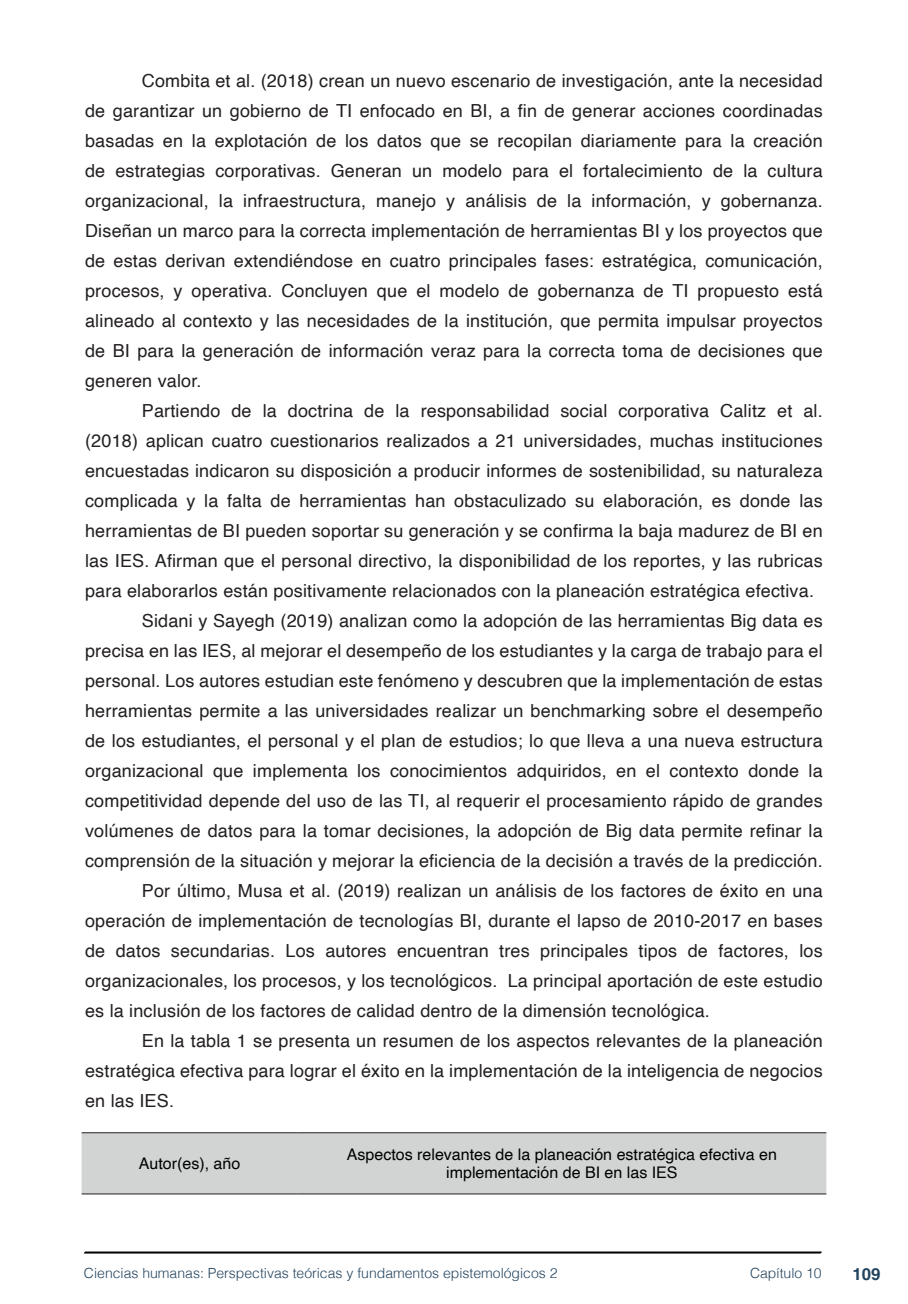
<style>
.page{position:relative;width:908px;height:1304px;background:#fff}
.page>*{position:absolute;margin:0;border:0;box-sizing:border-box;transform-origin:0 0}
.txt{font:18px/30px "Helvetica";letter-spacing:.01em;color:#231f20;text-align:justify}
.t1{font:700 16.8px "Helvetica";color:#23445f}
.tab_txt{font:16px/18px "Helvetica";color:#000001;text-align:center}
.t2{font:300 14px "Helvetica";color:#23445f}
</style>
<div class="page">
<svg style="left:84px;top:1251px;width:737px;height:3px;background:#515151"></svg>
<div style="left:82px;top:1133px;width:744px;height:60px;background:#d2d4d3"></div>
<hr style="left:82px;top:1132px;width:215px;height:1px;background:#231f20">
<hr style="left:297px;top:1132px;width:529px;height:1px;background:#231f20">
<hr style="left:82px;top:1193px;width:215px;height:1px;background:#231f20">
<hr style="left:297px;top:1193px;width:529px;height:1px;background:#231f20">
<p class="txt" style="left:85px;top:66px;width:738px;text-indent:57px">Combita et al. (2018) crean un nuevo escenario de investigación, ante la necesidad de garantizar un gobierno de TI enfocado en BI, a fin de generar acciones coordinadas basadas en la explotación de los datos que se recopilan diariamente para la creación de estrategias corporativas. Generan un modelo para el fortalecimiento de la cultura organizacional, la infraestructura, manejo y análisis de la información, y gobernanza.<br>Diseñan un marco para la correcta implementación de herramientas BI y los proyectos que de estas derivan extendiéndose en cuatro principales fases: estratégica, comunicación, procesos, y operativa. Concluyen que el modelo de gobernanza de TI propuesto está alineado al contexto y las necesidades de la institución, que permita impulsar proyectos de BI para la generación de información veraz para la correcta toma de decisiones que generen valor.</p>
<p class="txt" style="left:85px;top:396px;width:738px;text-indent:57px">Partiendo de la doctrina de la responsabilidad social corporativa Calitz et al. (2018) aplican cuatro cuestionarios realizados a 21 universidades, muchas instituciones encuestadas indicaron su disposición a producir informes de sostenibilidad, su naturaleza complicada y la falta de herramientas han obstaculizado su elaboración, es donde las herramientas de BI pueden soportar su generación y se confirma la baja madurez de BI en las IES. Afirman que el personal directivo, la disponibilidad de los reportes, y las rubricas para elaborarlos están positivamente relacionados con la planeación estratégica efectiva.</p>
<p class="txt" style="left:85px;top:606px;width:738px;text-indent:57px">Sidani y Sayegh (2019) analizan como la adopción de las herramientas Big data es precisa en las IES, al mejorar el desempeño de los estudiantes y la carga de trabajo para el personal. Los autores estudian este fenómeno y descubren que la implementación de estas herramientas permite a las universidades realizar un benchmarking sobre el desempeño de los estudiantes, el personal y el plan de estudios; lo que lleva a una nueva estructura organizacional que implementa los conocimientos adquiridos, en el contexto donde la competitividad depende del uso de las TI, al requerir el procesamiento rápido de grandes volúmenes de datos para la tomar decisiones, la adopción de Big data permite refinar la comprensión de la situación y mejorar la eficiencia de la decisión a través de la predicción.</p>
<p class="txt" style="left:85px;top:876px;width:738px;text-indent:57px">Por último, Musa et al. (2019) realizan un análisis de los factores de éxito en una operación de implementación de tecnologías BI, durante el lapso de 2010-2017 en bases de datos secundarias. Los autores encuentran tres principales tipos de factores, los organizacionales, los procesos, y los tecnológicos. La principal aportación de este estudio es la inclusión de los factores de calidad dentro de la dimensión tecnológica.</p>
<p class="txt" style="left:85px;top:1026px;width:738px;text-indent:57px">En la tabla 1 se presenta un resumen de los aspectos relevantes de la planeación estratégica efectiva para lograr el éxito en la implementación de la inteligencia de negocios en las IES.</p>
<p class="tab_txt" style="left:139px;top:1155px;width:103px">Autor(es), año</p>
<p class="tab_txt" style="left:347px;top:1146px;width:431px">Aspectos relevantes de la planeación estratégica efectiva en implementación de BI en las IES</p>
<p class="t2" style="left:84px;top:1261px;width:475px">Ciencias humanas: Perspectivas teóricas y fundamentos epistemológicos 2</p>
<p class="t2" style="left:749px;top:1261px;width:73px">Capítulo 10</p>
<p class="t1" style="left:851px;top:1264px;width:30px">109</p>
</div>
